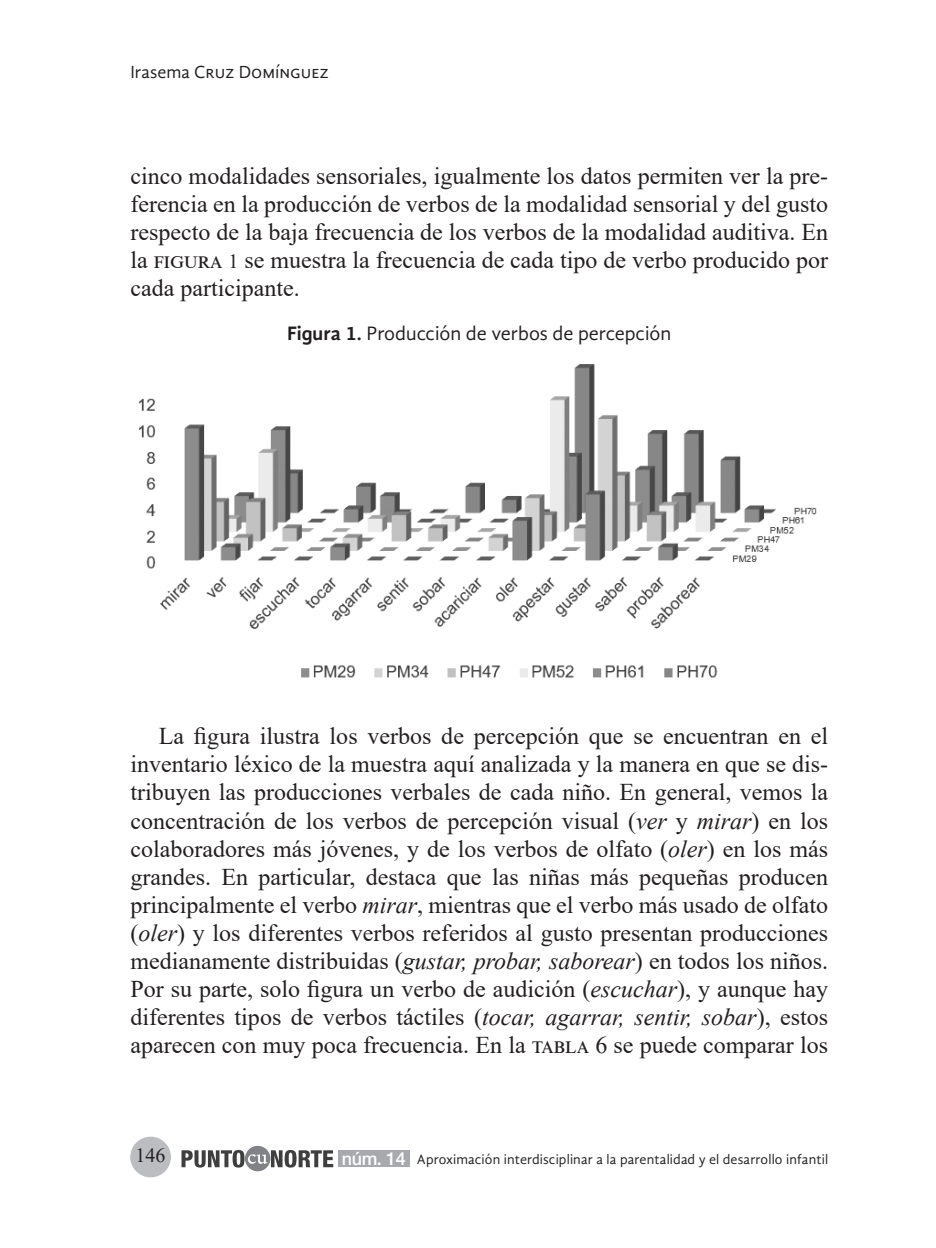
<style>
.page{position:relative;width:936px;height:1248px;background:#fff}
.page>*{position:absolute;margin:0;border:0;box-sizing:border-box;transform-origin:0 0}
.Texto_Corrido{font:24px/28px "Times New Roman";color:#231f20;text-align:justify}
.Titulos_tablas{font:20px "Gandhi Sans";color:#231f20}
.t1{font:20px "Times New Roman";color:#231f20}
.t2{font:18px "Gandhi Sans";color:#231f20}
.t3{font:14px "Gandhi Sans";letter-spacing:.01em;color:#231f20}
.s1{font-size:20px}
.s2{font-weight:700}
.s3{font-style:italic}
.s4{font-family:"Helvetica Neue";font-weight:500;font-size:18px;color:#fff}
</style>
<div class="page">
<svg style="left:181px;top:1145px;width:152px;height:26px"></svg>
<div style="left:130px;top:1136px;width:41px;height:41px;background:#bcbdc0;border-radius:50%"></div>
<div style="left:338px;top:1150px;width:71px;height:17px;background:#a8a9ad"></div>
<img style="left:139px;top:364px;width:678px;height:314px">
<p class="t2" style="left:130px;top:61px;width:200px">Irasema Cruz Domínguez</p>
<p class="Texto_Corrido" style="left:130px;top:161px;width:699px">cinco modalidades sensoriales, igualmente los datos permiten ver la pre&shy;ferencia en la producción de verbos de la modalidad sensorial y del gusto respecto de la baja frecuencia de los verbos de la modalidad auditiva. En la figura <span class="s1">1</span> se muestra la frecuencia de cada tipo de verbo producido por cada participante.</p>
<p class="Titulos_tablas" style="left:287px;top:322px;width:385px"><span class="s2">Figura 1.</span> Producción de verbos de percepción</p>
<p class="Texto_Corrido" style="left:130px;top:721px;width:699px;text-indent:28px">La figura ilustra los verbos de percepción que se encuentran en el inventario léxico de la muestra aquí analizada y la manera en que se dis&shy;tribuyen las producciones verbales de cada niño. En general, vemos la concentración de los verbos de percepción visual (<span class="s3">ver</span> y <span class="s3">mirar</span>) en los colaboradores más jóvenes, y de los verbos de olfato (<span class="s3">oler</span>) en los más grandes. En particular, destaca que las niñas más pequeñas producen principalmente el verbo <span class="s3">mirar</span>, mientras que el verbo más usado de olfato (<span class="s3">oler</span>) y los diferentes verbos referidos al gusto presentan producciones medianamente distribuidas (<span class="s3">gustar, probar, saborear</span>) en todos los niños.<br>Por su parte, solo figura un verbo de audición (<span class="s3">escuchar</span>), y aunque hay diferentes tipos de verbos táctiles (<span class="s3">tocar, agarrar, sentir, sobar</span>), estos aparecen con muy poca frecuencia. En la tabla 6 se puede comparar los</p>
<p class="t1" style="left:136px;top:1140px;width:31px">146</p>
<p class="t3" style="left:342px;top:1151px;width:488px"><span class="s4">núm. 14</span> Aproximación interdisciplinar a la parentalidad y el desarrollo infantil</p>
</div>
